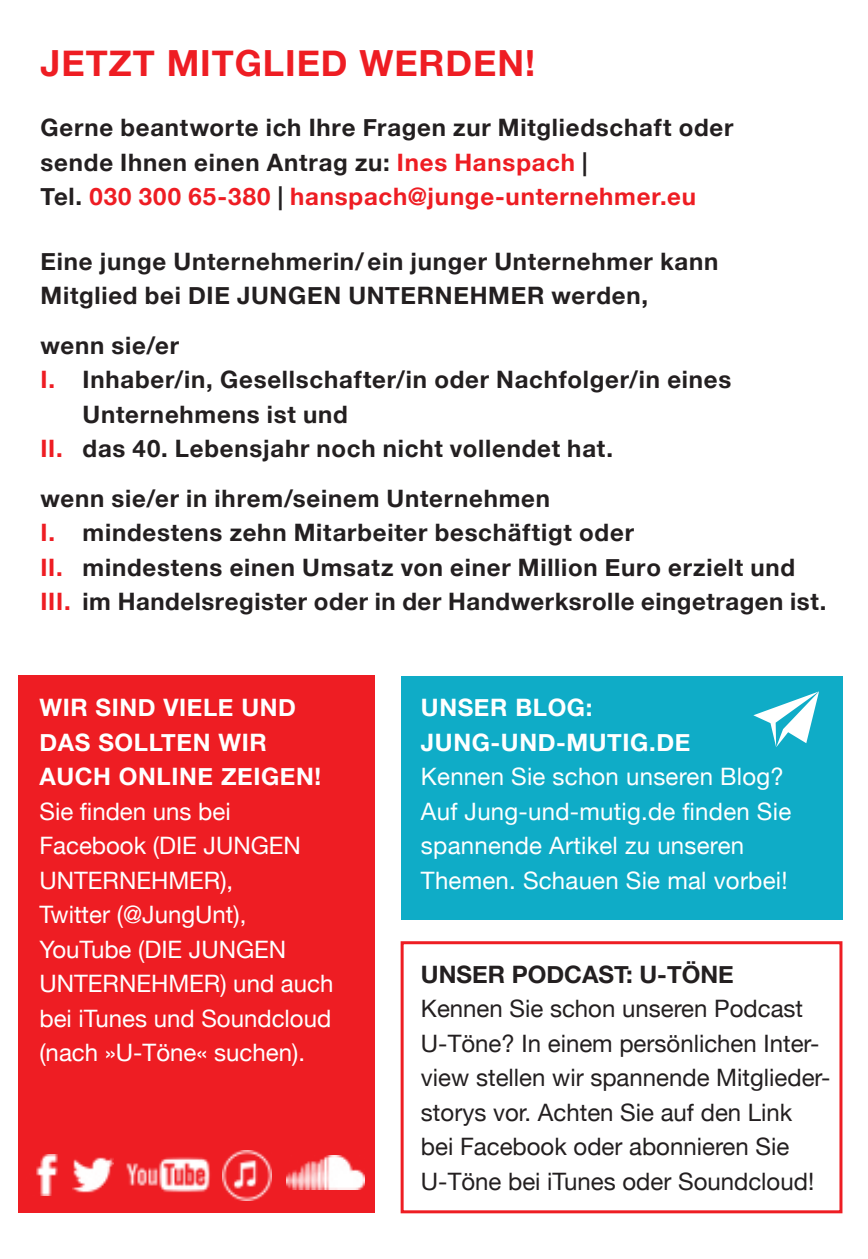
<style>
.page{position:relative;width:868px;height:1259px;background:#fff}
.page>*{position:absolute;margin:0;border:0;box-sizing:border-box;transform-origin:0 0}
.t1{font:700 36px "Helvetica Neue";letter-spacing:.025em;color:#ee1d23}
.t2{font:700 24px/34.5px "Helvetica Neue";letter-spacing:.03em;color:#231f20}
.t3{font:24px/34.5px "Helvetica Neue";color:#fff}
.t4{font:24px/34.5px "Helvetica Neue";color:#231f20}
.t5{font:700 24px/34.5px "Helvetica Neue";letter-spacing:.025em;color:#fff}
.t6{font:700 24px "Helvetica Neue";color:#231f20}
.s1{color:#ee1d23}
</style>
<div class="page">
<div style="left:400px;top:675px;width:442px;height:244px;background:#0facc7"></div>
<div style="left:400px;top:941px;width:442px;height:272px;border:3px solid #ee1d23"></div>
<svg style="left:753px;top:691px;width:66px;height:56px"></svg>
<div style="left:18px;top:675px;width:356px;height:538px;background:#ee1d23"></div>
<img style="left:36px;top:1154px;width:22px;height:42px">
<img style="left:73px;top:1157px;width:29px;height:36px">
<img style="left:102px;top:1157px;width:108px;height:36px">
<img style="left:222px;top:1150px;width:50px;height:50px">
<img style="left:286px;top:1155px;width:79px;height:34px">
<h1 class="t1" style="left:41px;top:35px;width:496px">JETZT MITGLIED WERDEN!</h1>
<p class="t2" style="left:41px;top:111px;width:694px">Gerne beantworte ich Ihre Fragen zur Mitgliedschaft oder sende Ihnen einen Antrag zu: <span class="s1">Ines Hanspach</span> |<br>Tel. <span class="s1">030 300 65-380</span> | <span class="s1">hanspach@junge-unternehmer.eu</span></p>
<p class="t2" style="left:40px;top:244px;width:679px">Eine junge Unternehmerin/ ein junger Unternehmer kann<br>Mitglied bei DIE JUNGEN UNTERNEHMER werden,</p>
<p class="t2" style="left:40px;top:328px;width:140px">wenn sie/er</p>
<p class="t2" style="left:40px;top:363px;width:692px"><span class="s1">I.</span> Inhaber/in, Gesellschafter/in oder Nachfolger/in eines</p>
<p class="t2" style="left:82px;top:397px;width:267px">Unternehmens ist und</p>
<p class="t2" style="left:40px;top:432px;width:574px"><span class="s1">II.</span> das 40. Lebensjahr noch nicht vollendet hat.</p>
<p class="t2" style="left:40px;top:481px;width:787px">wenn sie/er in ihrem/seinem Unternehmen<br><span class="s1">I.</span> mindestens zehn Mitarbeiter beschäftigt oder<br><span class="s1">II.</span> mindestens einen Umsatz von einer Million Euro erzielt und <span class="s1">III.</span> im Handelsregister oder in der Handwerksrolle eingetragen ist.</p>
<p class="t5" style="left:39px;top:691px;width:283px">WIR SIND VIELE UND<br>DAS SOLLTEN WIR<br>AUCH ONLINE ZEIGEN!</p>
<p class="t3" style="left:39px;top:795px;width:295px">Sie finden uns bei<br>Facebook (DIE JUNGEN<br>UNTERNEHMER),<br>Twitter (@JungUnt),<br>YouTube (DIE JUNGEN<br>UNTERNEHMER) und auch bei iTunes und Soundcloud (nach »U-Töne« suchen).</p>
<p class="t5" style="left:421px;top:691px;width:271px">UNSER BLOG:<br>JUNG-UND-MUTIG.DE</p>
<p class="t3" style="left:421px;top:761px;width:372px">Kennen Sie schon unseren Blog?<br>Auf Jung-und-mutig.de finden Sie spannende Artikel zu unseren<br>Themen. Schauen Sie mal vorbei!</p>
<p class="t6" style="left:421px;top:955px;width:314px">UNSER PODCAST: U-TÖNE</p>
<p class="t4" style="left:421px;top:992px;width:411px">Kennen Sie schon unseren Podcast U-Töne? In einem persönlichen Inter&shy;view stellen wir spannende Mitglieder&shy;storys vor. Achten Sie auf den Link bei Facebook oder abonnieren Sie U-Töne bei iTunes oder Soundcloud!</p>
</div>
